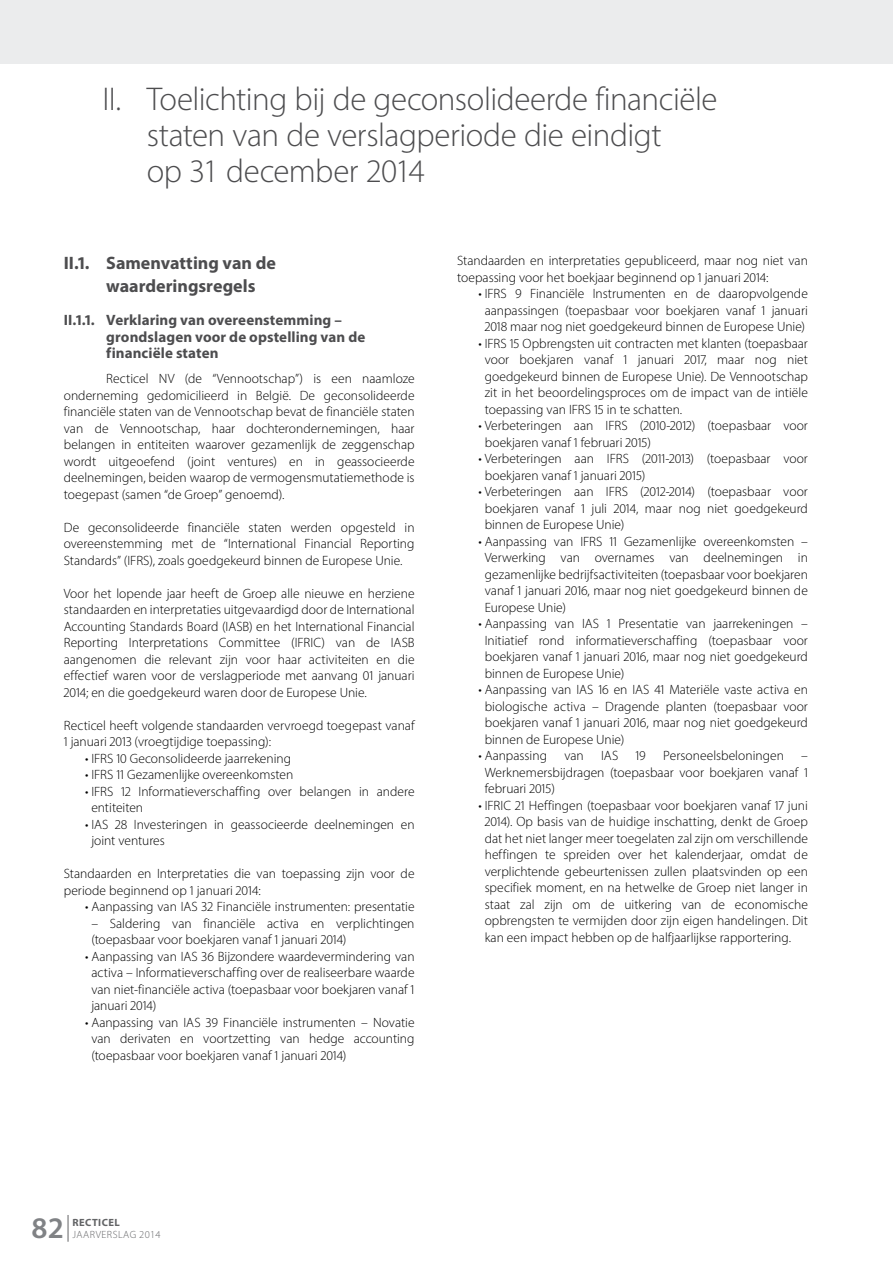
<style>
.page{position:relative;width:893px;height:1263px;background:#fff}
.page>*{position:absolute;margin:0;border:0;box-sizing:border-box;transform-origin:0 0}
.t1{font:300 33px/36px "Myriad Pro";letter-spacing:-.015em;color:#4d4d4f}
.t2{font:600 30px "Myriad Pro";color:#808285}
.t3{font:700 18px/23px "Myriad Pro";color:#4d4d4f}
.t4{font:700 15px/16.5px "Myriad Pro";letter-spacing:.005em;color:#4d4d4f}
.t5{font:300 13.5px/16.5px "Myriad Pro";color:#000;text-align:justify}
.t6{font:300 10.5px "Myriad Pro";letter-spacing:.045em;color:#636466}
.t7{font:700 10.5px "Myriad Pro";letter-spacing:.045em;color:#636466}
</style>
<div class="page">
<div style="left:0;top:0;width:893px;height:64px;background:#ebeced"></div>
<svg style="left:68px;top:1215px;width:1px;height:27px"></svg>
<h1 class="t1" style="left:147px;top:80px;width:572px;text-indent:-44px">II. Toelichting bij de geconsolideerde financiële staten van de verslagperiode die eindigt<br>op 31 december 2014</h1>
<h3 class="t3" style="left:106px;top:250px;width:171px;text-indent:-43px">II.1. Samenvatting van de waarderingsregels</h3>
<p class="t4" style="left:106px;top:311px;width:261px;text-indent:-43px">II.1.1. Verklaring van overeenstemming – grondslagen voor de opstelling van de financiële staten</p>
<p class="t5" style="left:64px;top:370px;width:352px;text-indent:43px">Recticel NV (de “Vennootschap”) is een naamloze onderneming gedomicilieerd in België. De geconsolideerde financiële staten van de Vennootschap bevat de financiële staten van de Vennootschap, haar dochterondernemingen, haar belangen in entiteiten waarover gezamenlijk de zeggenschap wordt uitgeoefend (joint ventures) en in geassocieerde deelnemingen, beiden waarop de vermogensmutatiemethode is toegepast (samen “de Groep” genoemd).</p>
<p class="t5" style="left:64px;top:519px;width:352px">De geconsolideerde financiële staten werden opgesteld in overeenstemming met de “International Financial Reporting Standards” (IFRS), zoals goedgekeurd binnen de Europese Unie.</p>
<p class="t5" style="left:64px;top:585px;width:352px">Voor het lopende jaar heeft de Groep alle nieuwe en herziene standaarden en interpretaties uitgevaardigd door de International Accounting Standards Board (IASB) en het International Financial Reporting Interpretations Committee (IFRIC) van de IASB aangenomen die relevant zijn voor haar activiteiten en die effectief waren voor de verslagperiode met aanvang 01 januari 2014; en die goedgekeurd waren door de Europese Unie.</p>
<p class="t5" style="left:64px;top:717px;width:352px">Recticel heeft volgende standaarden vervroegd toegepast vanaf<br>1 januari 2013 (vroegtijdige toepassing):</p>
<p class="t5" style="left:85px;top:750px;width:208px">• IFRS 10 Geconsolideerde jaarrekening</p>
<p class="t5" style="left:85px;top:766px;width:210px">• IFRS 11 Gezamenlijke overeenkomsten</p>
<p class="t5" style="left:91px;top:783px;width:325px;text-indent:-6px">• IFRS 12 Informatieverschaffing over belangen in andere entiteiten</p>
<p class="t5" style="left:91px;top:816px;width:325px;text-indent:-6px">• IAS 28 Investeringen in geassocieerde deelnemingen en joint ventures</p>
<p class="t5" style="left:64px;top:865px;width:352px">Standaarden en Interpretaties die van toepassing zijn voor de periode beginnend op 1 januari 2014:</p>
<p class="t5" style="left:85px;top:898px;width:331px">• Aanpassing van IAS 32 Financiële instrumenten: presentatie</p>
<p class="t5" style="left:91px;top:915px;width:325px">– Saldering van financiële activa en verplichtingen (toepasbaar voor boekjaren vanaf 1 januari 2014)</p>
<p class="t5" style="left:91px;top:948px;width:325px;text-indent:-6px">• Aanpassing van IAS 36 Bijzondere waardevermindering van activa – Informatieverschaffing over de realiseerbare waarde van niet-financiële activa (toepasbaar voor boekjaren vanaf 1 januari 2014)</p>
<p class="t5" style="left:91px;top:1014px;width:325px;text-indent:-6px">• Aanpassing van IAS 39 Financiële instrumenten – Novatie van derivaten en voortzetting van hedge accounting (toepasbaar voor boekjaren vanaf 1 januari 2014)</p>
<p class="t5" style="left:457px;top:252px;width:352px">Standaarden en interpretaties gepubliceerd, maar nog niet van toepassing voor het boekjaar beginnend op 1 januari 2014:</p>
<p class="t5" style="left:478px;top:285px;width:331px;text-align:center">• IFRS 9 Financiële Instrumenten en de daaropvolgende aanpassingen (toepasbaar voor boekjaren vanaf 1 januari<br>2018 maar nog niet goedgekeurd binnen de Europese Unie)</p>
<p class="t5" style="left:485px;top:335px;width:325px;text-indent:-6px">• IFRS 15 Opbrengsten uit contracten met klanten (toepasbaar voor boekjaren vanaf 1 januari 2017, maar nog niet goedgekeurd binnen de Europese Unie). De Vennootschap zit in het beoordelingsproces om de impact van de intiële toepassing van IFRS 15 in te schatten.</p>
<p class="t5" style="left:485px;top:417px;width:325px;text-indent:-6px">• Verbeteringen aan IFRS (2010-2012) (toepasbaar voor boekjaren vanaf 1 februari 2015)</p>
<p class="t5" style="left:485px;top:450px;width:325px;text-indent:-6px">• Verbeteringen aan IFRS (2011-2013) (toepasbaar voor boekjaren vanaf 1 januari 2015)</p>
<p class="t5" style="left:485px;top:483px;width:325px;text-indent:-6px">• Verbeteringen aan IFRS (2012-2014) (toepasbaar voor boekjaren vanaf 1 juli 2014, maar nog niet goedgekeurd binnen de Europese Unie)</p>
<p class="t5" style="left:485px;top:533px;width:325px;text-indent:-6px">• Aanpassing van IFRS 11 Gezamenlijke overeenkomsten – Verwerking van overnames van deelnemingen in gezamenlijke bedrijfsactiviteiten (toepasbaar voor boekjaren vanaf 1 januari 2016, maar nog niet goedgekeurd binnen de Europese Unie)</p>
<p class="t5" style="left:485px;top:615px;width:325px;text-indent:-6px">• Aanpassing van IAS 1 Presentatie van jaarrekeningen – Initiatief rond informatieverschaffing (toepasbaar voor boekjaren vanaf 1 januari 2016, maar nog niet goedgekeurd binnen de Europese Unie)</p>
<p class="t5" style="left:485px;top:681px;width:325px;text-indent:-6px">• Aanpassing van IAS 16 en IAS 41 Materiële vaste activa en biologische activa – Dragende planten (toepasbaar voor boekjaren vanaf 1 januari 2016, maar nog niet goedgekeurd binnen de Europese Unie)</p>
<p class="t5" style="left:478px;top:747px;width:70px">• Aanpassing</p>
<p class="t5" style="left:564px;top:747px;width:21px">van</p>
<p class="t5" style="left:601px;top:747px;width:19px">IAS</p>
<p class="t5" style="left:636px;top:747px;width:12px">19</p>
<p class="t5" style="left:663px;top:747px;width:122px">Personeelsbeloningen</p>
<p class="t5" style="left:485px;top:747px;width:325px;text-indent:317px">– Werknemersbijdragen (toepasbaar voor boekjaren vanaf 1 februari 2015)</p>
<p class="t5" style="left:485px;top:797px;width:325px;text-indent:-6px">• IFRIC 21 Heffingen (toepasbaar voor boekjaren vanaf 17 juni 2014). Op basis van de huidige inschatting, denkt de Groep dat het niet langer meer toegelaten zal zijn om verschillende heffingen te spreiden over het kalenderjaar, omdat de verplichtende gebeurtenissen zullen plaatsvinden op een specifiek moment, en na hetwelke de Groep niet langer in staat zal zijn om de uitkering van de economische opbrengsten te vermijden door zijn eigen handelingen. Dit kan een impact hebben op de halfjaarlijkse rapportering.</p>
<h2 class="t2" style="left:32px;top:1209px;width:34px">82</h2>
<p class="t7" style="left:72px;top:1216px;width:49px">RECTICEL</p>
<p class="t6" style="left:72px;top:1228px;width:90px">JAARVERSLAG 2014</p>
</div>
